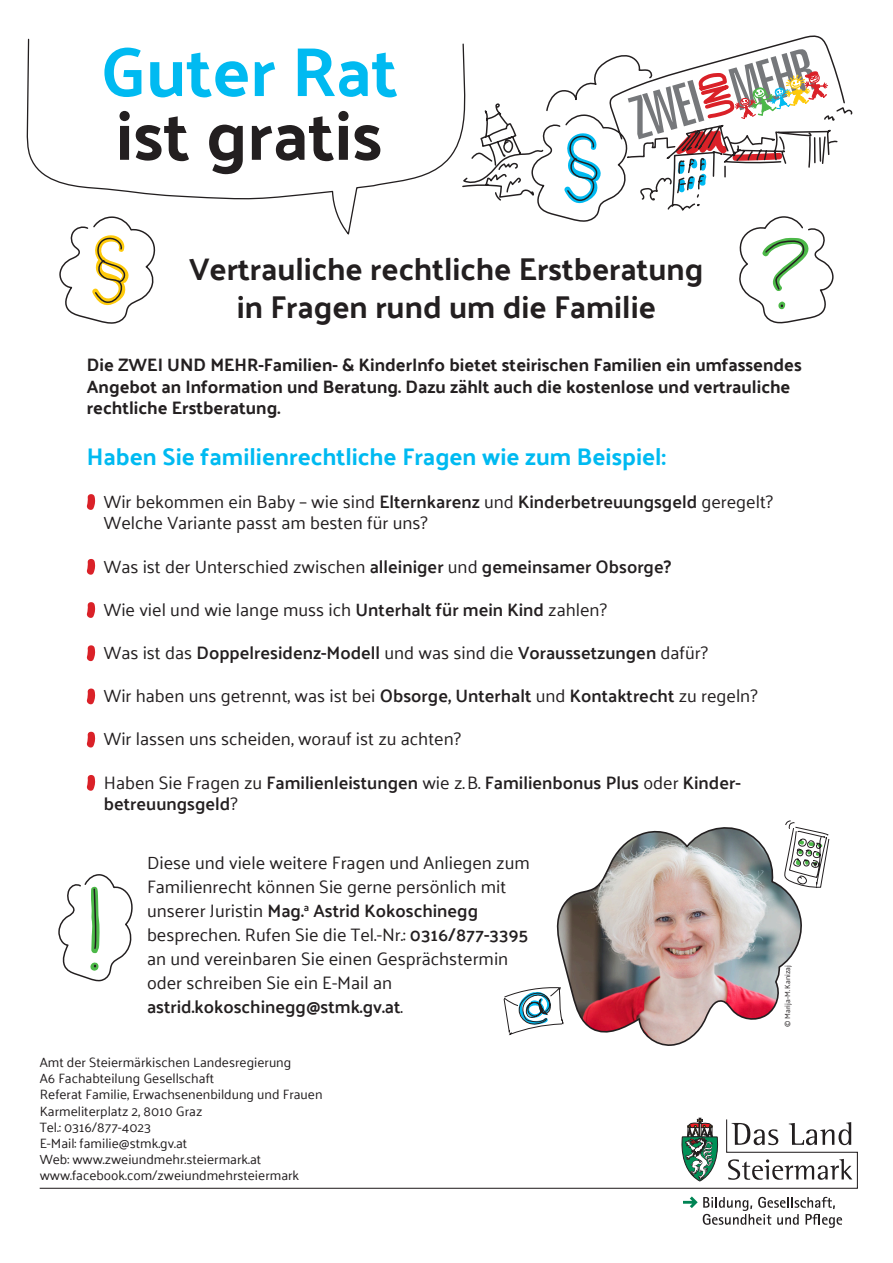
<style>
.page{position:relative;width:893px;height:1263px;background:#fff}
.page>*{position:absolute;margin:0;border:0;box-sizing:border-box;transform-origin:0 0}
.t1{font:700 69.75px "Palanquin";color:#231f20}
.t2{font:700 69.75px "Palanquin";color:#00baf1}
.t3{font:700 31.5px/37.8px "Palanquin";color:#231f20;text-align:center}
.t4{font:700 24px "Palanquin";color:#00baf1}
.t5{font:18px/24px "Palanquin";color:#231f20}
.t6{font:700 18px/21.6px "Palanquin";color:#231f20}
.t7{font:600 18px/21.6px "Palanquin";color:#231f20}
.t8{font:13.5px/16.2px "Palanquin";color:#231f20}
.t9{font:7.5px "Palanquin";color:#231f20}
.s1{font-weight:600}
.s2{font-weight:700}
.s3{font-weight:400}
</style>
<div class="page">
<svg style="left:467px;top:35px;width:385px;height:187px"></svg>
<svg style="left:26px;top:38px;width:441px;height:197px"></svg>
<svg style="left:86px;top:494px;width:10px;height:16px"></svg>
<svg style="left:86px;top:559px;width:10px;height:16px"></svg>
<svg style="left:86px;top:602px;width:10px;height:16px"></svg>
<svg style="left:86px;top:645px;width:10px;height:17px"></svg>
<svg style="left:86px;top:688px;width:10px;height:17px"></svg>
<svg style="left:86px;top:731px;width:10px;height:17px"></svg>
<svg style="left:86px;top:775px;width:10px;height:16px"></svg>
<svg style="left:59px;top:217px;width:99px;height:107px"></svg>
<svg style="left:736px;top:216px;width:98px;height:108px"></svg>
<svg style="left:39px;top:1119px;width:819px;height:70px"></svg>
<svg style="left:728px;top:1159px;width:124px;height:21px"></svg>
<svg style="left:732px;top:1123px;width:46px;height:22px"></svg>
<svg style="left:789px;top:1122px;width:62px;height:23px"></svg>
<svg style="left:678px;top:1117px;width:44px;height:64px"></svg>
<svg style="left:683px;top:1196px;width:159px;height:32px"></svg>
<img style="left:556px;top:827px;width:246px;height:219px">
<svg style="left:784px;top:820px;width:46px;height:72px"></svg>
<svg style="left:503px;top:974px;width:62px;height:62px"></svg>
<svg style="left:59px;top:874px;width:74px;height:108px"></svg>
<h1 class="t2" style="left:100px;top:31px;width:299px">Guter Rat</h1>
<h1 class="t1" style="left:116px;top:95px;width:268px">ist gratis</h1>
<h2 class="t3" style="left:189px;top:250px;width:516px">Vertrauliche rechtliche Erstberatung in Fragen rund um die Familie</h2>
<p class="t6" style="left:87px;top:354px;width:716px">Die ZWEI UND MEHR-Familien- &amp; KinderInfo bietet steirischen Familien ein umfassendes<br>Angebot an Information und Beratung. Dazu zählt auch die kostenlose und vertrauliche rechtliche Erstberatung.</p>
<h3 class="t4" style="left:87px;top:442px;width:580px">Haben Sie familienrechtliche Fragen wie zum Beispiel:</h3>
<p class="t5" style="left:104px;top:491px;width:671px;line-height:21.6px">Wir bekommen ein Baby – wie sind <span class="s1">Elternkarenz</span> und <span class="s1">Kinderbetreuungsgeld</span> geregelt?<br>Welche Variante passt am besten für uns?</p>
<p class="t5" style="left:104px;top:554px;width:569px">Was ist der Unterschied zwischen <span class="s1">alleiniger</span> und <span class="s1">gemeinsamer Obsorge</span><span class="s2">?</span></p>
<p class="t5" style="left:104px;top:598px;width:504px">Wie viel und wie lange muss ich <span class="s1">Unterhalt für mein Kind</span> zahlen?</p>
<p class="t7" style="left:104px;top:642px;width:606px"><span class="s3">Was ist das</span> Doppelresidenz-Modell <span class="s3">und was sind die</span> Voraussetzungen <span class="s3">dafür?</span></p>
<p class="t5" style="left:104px;top:684px;width:655px">Wir haben uns getrennt, was ist bei <span class="s1">Obsorge, Unterhalt</span> und <span class="s1">Kontaktrecht</span> zu regeln?</p>
<p class="t5" style="left:104px;top:727px;width:359px">Wir lassen uns scheiden, worauf ist zu achten?</p>
<p class="t7" style="left:104px;top:772px;width:638px"><span class="s3">Haben Sie Fragen zu</span> Familienleistungen <span class="s3">wie z.B.</span> Familienbonus Plus <span class="s3">oder</span> Kinder&shy;betreuungsgeld<span class="s3">?</span></p>
<p class="t5" style="left:147px;top:850px;width:384px">Diese und viele weitere Fragen und Anliegen zum Familienrecht können Sie gerne persönlich mit unserer Juristin <span class="s1">Mag.</span><sup>a</sup> <span class="s1">Astrid Kokoschinegg </span>besprechen. Rufen Sie die Tel.-Nr.: <span class="s1">0316/877-3395 </span>an und vereinbaren Sie einen Gesprächstermin oder schreiben Sie ein E-Mail an <span class="s1">astrid.kokoschinegg@stmk.gv.at</span>.</p>
<p class="t8" style="left:40px;top:1054px;width:284px">Amt der Steiermärkischen Landesregierung<br>A6 Fachabteilung Gesellschaft<br>Referat Familie, Erwachsenenbildung und Frauen Karmeliterplatz 2, 8010 Graz<br>Tel.: 0316/877-4023<br>E-Mail: familie@stmk.gv.at<br>Web: www.zweiundmehr.steiermark.at www.facebook.com/zweiundmehrsteiermark</p>
<p class="t9" style="left:783px;top:1027px;width:63px;rotate:-90deg">© Marija-M. Kanizaj</p>
</div>
